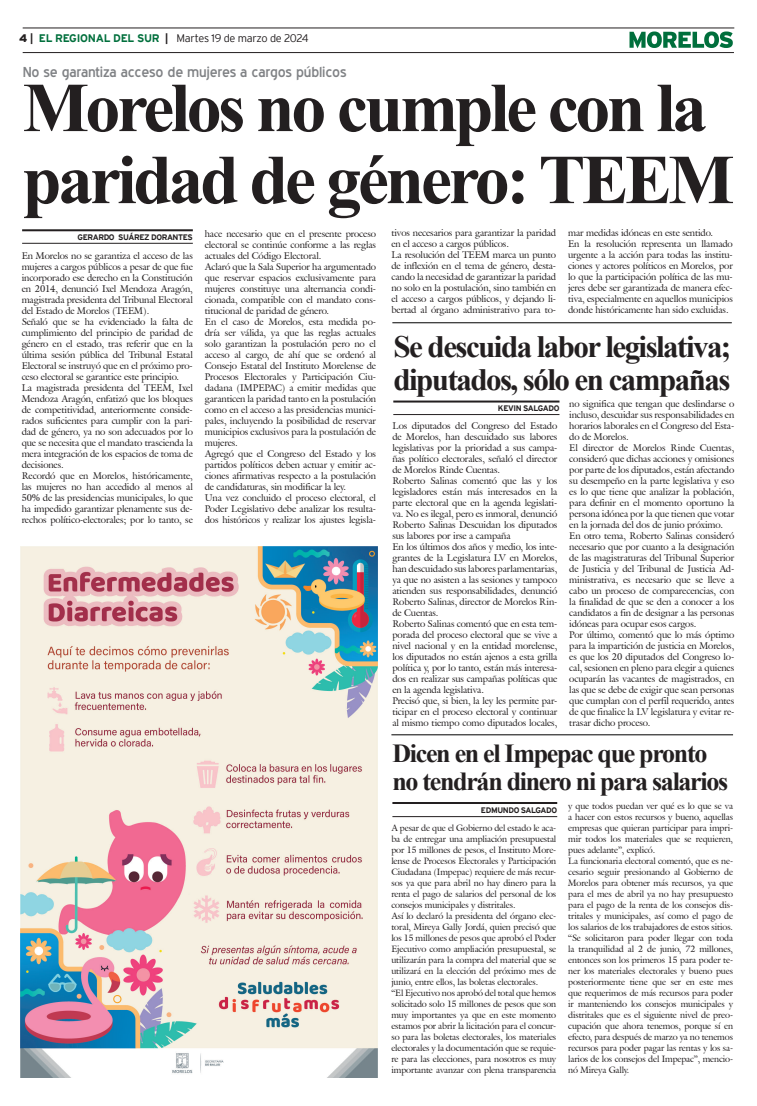
<style>
.page{position:relative;width:757px;height:1106px;background:#fff}
.page>*{position:absolute;margin:0;border:0;box-sizing:border-box;transform-origin:0 0}
.Cabeza_01{font:700 70px "Times New Roman";letter-spacing:-.05em;color:#231f20}
.Cabeza_02{font:700 31px "Times New Roman";letter-spacing:-.05em;color:#231f20}
.Cabeza_03{font:700 26px/28px "Times New Roman";letter-spacing:-.05em;color:#231f20}
.Balazo_01{font:14px "Blue Highway";letter-spacing:-.015em;color:#808285;scale:1.05 1}
.t1{font:300 11px "Interstate";letter-spacing:-.025em;color:#231f20}
.t2{font:9.5px/11px "Galliard IT Cby BT";letter-spacing:-.01em;color:#231f20;text-align:justify}
.t3{font:9px/11px "Galliard IT Cby BT";letter-spacing:-.01em;color:#231f20;text-align:justify}
.t4{font:700 8px "Interstate";letter-spacing:-.05em;color:#231f20}
.s1{font-weight:900}
.s2{font-weight:700}
.s3{font-weight:700;color:#006f3c}
</style>
<div class="page">
<hr style="left:23px;top:28px;width:711px;height:1px;background:#231f20">
<hr style="left:23px;top:52px;width:711px;height:1px;background:#231f20">
<svg style="left:629px;top:31px;width:104px;height:17px"></svg>
<img style="left:20px;top:547px;width:357px;height:530px">
<hr style="left:392px;top:802px;width:165px;height:2px;background:#231f20">
<hr style="left:392px;top:816px;width:165px;height:1px;background:#231f20">
<hr style="left:391px;top:734px;width:342px;height:1px;background:#000">
<hr style="left:393px;top:400px;width:166px;height:2px;background:#231f20">
<hr style="left:393px;top:414px;width:166px;height:1px;background:#231f20">
<hr style="left:392px;top:322px;width:340px;height:1px;background:#000">
<hr style="left:22px;top:229px;width:171px;height:2px;background:#231f20">
<hr style="left:22px;top:243px;width:171px;height:1px;background:#231f20">
<p class="t1" style="left:19px;top:32px;width:291px"><span class="s1">4</span> <span class="s2">|</span> <span class="s3">EL REGIONAL DEL SUR</span> <span class="s2">|</span> Martes 19 de marzo de 2024</p>
<p class="Balazo_01" style="left:23px;top:63px;width:310px">No se garantiza acceso de mujeres a cargos públicos</p>
<p class="Cabeza_01" style="left:23px;top:57px;width:686px">Morelos no cumple con la</p>
<p class="Cabeza_01" style="left:23px;top:129px;width:713px">paridad de género: TEEM</p>
<p class="t4" style="left:78px;top:233px;width:117px">GERARDO SUÁREZ DORANTES</p>
<p class="t2" style="left:391px;top:227px;width:166px">tivos necesarios para garantizar la paridad en el acceso a cargos públicos.</p>
<p class="t2" style="left:391px;top:249px;width:166px">La resolución del TEEM marca un punto de inflexión en el tema de género, desta&shy;cando la necesidad de garantizar la paridad no solo en la postulación, sino también en el acceso a cargos públicos, y dejando li&shy;bertad al órgano administrativo para to-</p>
<p class="t2" style="left:568px;top:227px;width:147px">mar medidas idóneas en este sentido.</p>
<p class="t2" style="left:568px;top:238px;width:166px">En la resolución representa un llamado urgente a la acción para todas las institu&shy;ciones y actores políticos en Morelos, por lo que la participación política de las mu&shy;jeres debe ser garantizada de manera efec&shy;tiva, especialmente en aquellos municipios donde históricamente han sido excluidas.</p>
<p class="t2" style="left:205px;top:228px;width:173px">hace necesario que en el presente proceso electoral se continúe conforme a las reglas actuales del Código Electoral.</p>
<p class="t2" style="left:205px;top:261px;width:173px">Aclaró que la Sala Superior ha argumentado que reservar espacios exclusivamente para mujeres constituye una alternancia condi&shy;cionada, compatible con el mandato cons&shy;titucional de paridad de género.</p>
<p class="t2" style="left:205px;top:316px;width:173px">En el caso de Morelos, esta medida po&shy;dría ser válida, ya que las reglas actuales solo garantizan la postulación pero no el acceso al cargo, de ahí que se ordenó al Consejo Estatal del Instituto Morelense de Procesos Electorales y Participación Ciu&shy;dadana (IMPEPAC) a emitir medidas que garanticen la paridad tanto en la postulación como en el acceso a las presidencias munici&shy;pales, incluyendo la posibilidad de reservar municipios exclusivos para la postulación de mujeres.</p>
<p class="t2" style="left:205px;top:448px;width:173px">Agregó que el Congreso del Estado y los partidos políticos deben actuar y emitir ac&shy;ciones afirmativas respecto a la postulación de candidaturas, sin modificar la ley.</p>
<p class="t2" style="left:205px;top:492px;width:173px">Una vez concluido el proceso electoral, el Poder Legislativo debe analizar los resulta&shy;dos históricos y realizar los ajustes legisla-</p>
<p class="t2" style="left:22px;top:250px;width:173px">En Morelos no se garantiza el acceso de las mujeres a cargos públicos a pesar de que fue incorporado ese derecho en la Constitución en 2014, denunció Ixel Mendoza Aragón, magistrada presidenta del Tribunal Electoral del Estado de Morelos (TEEM).</p>
<p class="t2" style="left:22px;top:316px;width:173px">Señaló que se ha evidenciado la falta de cumplimiento del principio de paridad de género en el estado, tras referir que en la última sesión pública del Tribunal Estatal Electoral se instruyó que en el próximo pro&shy;ceso electoral se garantice este principio.</p>
<p class="t2" style="left:22px;top:382px;width:173px">La magistrada presidenta del TEEM, Ixel Mendoza Aragón, enfatizó que los bloques de competitividad, anteriormente conside&shy;rados suficientes para cumplir con la pari&shy;dad de género, ya no son adecuados por lo que se necesita que el mandato trascienda la mera integración de los espacios de toma de decisiones.</p>
<p class="t2" style="left:22px;top:470px;width:173px">Recordó que en Morelos, históricamente, las mujeres no han accedido al menos al 50% de las presidencias municipales, lo que ha impedido garantizar plenamente sus de&shy;rechos político-electorales; por lo tanto, se</p>
<p class="Cabeza_02" style="left:393px;top:324px;width:339px">Se descuida labor legislativa;</p>
<p class="Cabeza_02" style="left:393px;top:357px;width:338px">diputados, sólo en campañas</p>
<p class="t4" style="left:498px;top:404px;width:63px">KEVIN SALGADO</p>
<p class="t2" style="left:569px;top:398px;width:166px">no significa que tengan que deslindarse o incluso, descuidar sus responsabilidades en horarios laborales en el Congreso del Esta&shy;do de Morelos.</p>
<p class="t2" style="left:569px;top:442px;width:166px">El director de Morelos Rinde Cuentas, consideró que dichas acciones y omisiones por parte de los diputados, están afectando su desempeño en la parte legislativa y eso es lo que tiene que analizar la población, para definir en el momento oportuno la persona idónea por la que tienen que votar en la jornada del dos de junio próximo.</p>
<p class="t2" style="left:569px;top:530px;width:166px">En otro tema, Roberto Salinas consideró necesario que por cuanto a la designación de las magistraturas del Tribunal Superior de Justicia y del Tribunal de Justicia Ad&shy;ministrativa, es necesario que se lleve a cabo un proceso de comparecencias, con la finalidad de que se den a conocer a los candidatos a fin de designar a las personas idóneas para ocupar esos cargos.</p>
<p class="t2" style="left:569px;top:629px;width:166px">Por último, comentó que lo más óptimo para la impartición de justicia en Morelos, es que los 20 diputados del Congreso lo&shy;cal, sesionen en pleno para elegir a quienes ocuparán las vacantes de magistrados, en las que se debe de exigir que sean personas que cumplan con el perfil requerido, antes de que finalice la LV legislatura y evitar re&shy;trasar dicho proceso.</p>
<p class="t2" style="left:392px;top:420px;width:166px">Los diputados del Congreso del Estado de Morelos, han descuidado sus labores legislativas por la prioridad a sus campa&shy;ñas político electorales, señaló el director de Morelos Rinde Cuentas.</p>
<p class="t2" style="left:392px;top:475px;width:166px">Roberto Salinas comentó que las y los legisladores están más interesados en la parte electoral que en la agenda legislati&shy;va. No es ilegal, pero es inmoral, denunció Roberto Salinas Descuidan los diputados sus labores por irse a campaña</p>
<p class="t2" style="left:392px;top:541px;width:166px">En los últimos dos años y medio, los inte&shy;grantes de la Legislatura LV en Morelos, han descuidado sus labores parlamentarias, ya que no asisten a las sesiones y tampoco atienden sus responsabilidades, denunció Roberto Salinas, director de Morelos Rin&shy;de Cuentas.</p>
<p class="t2" style="left:392px;top:618px;width:166px">Roberto Salinas comentó que en esta tem&shy;porada del proceso electoral que se vive a nivel nacional y en la entidad morelense, los diputados no están ajenos a esta grilla política y, por lo tanto, están más interesa&shy;dos en realizar sus campañas políticas que en la agenda legislativa.</p>
<p class="t2" style="left:392px;top:695px;width:166px">Precisó que, si bien, la ley les permite par&shy;ticipar en el proceso electoral y continuar al mismo tiempo como diputados locales,</p>
<p class="Cabeza_03" style="left:392px;top:739px;width:337px">Dicen en el Impepac que pronto no tendrán dinero ni para salarios</p>
<p class="t4" style="left:481px;top:805px;width:78px">EDMUNDO SALGADO</p>
<p class="t3" style="left:568px;top:800px;width:166px">y que todos puedan ver qué es lo que se va a hacer con estos recursos y bueno, aquellas empresas que quieran participar para impri&shy;mir todos los materiales que se requieren, pues adelante”, explicó.</p>
<p class="t3" style="left:568px;top:855px;width:166px">La funcionaria electoral comentó, que es ne&shy;cesario seguir presionando al Gobierno de Morelos para obtener más recursos, ya que para el mes de abril ya no hay presupuesto para el pago de la renta de los consejos dis&shy;tritales y municipales, así como el pago de los salarios de los trabajadores de estos sitios.</p>
<p class="t3" style="left:568px;top:932px;width:166px">“Se solicitaron para poder llegar con toda la tranquilidad al 2 de junio, 72 millones, entonces son los primeros 15 para poder te&shy;ner los materiales electorales y bueno pues posteriormente tiene que ser en este mes que requerimos de más recursos para poder ir manteniendo los consejos municipales y distritales que es el siguiente nivel de preo&shy;cupación que ahora tenemos, porque sí en efecto, para después de marzo ya no tenemos recursos para poder pagar las rentas y los sa&shy;larios de los consejos del Impepac”, mencio&shy;nó Mireya Gally.</p>
<p class="t3" style="left:391px;top:822px;width:166px">A pesar de que el Gobierno del estado le aca&shy;ba de entregar una ampliación presupuestal por 15 millones de pesos, el Instituto More&shy;lense de Procesos Electorales y Participación Ciudadana (Impepac) requiere de más recur&shy;sos ya que para abril no hay dinero para la renta el pago de salarios del personal de los consejos municipales y distritales.</p>
<p class="t3" style="left:391px;top:910px;width:166px">Así lo declaró la presidenta del órgano elec&shy;toral, Mireya Gally Jordá, quien precisó que los 15 millones de pesos que aprobó el Poder Ejecutivo como ampliación presupuestal, se utilizarán para la compra del material que se utilizará en la elección del próximo mes de junio, entre ellos, las boletas electorales.</p>
<p class="t3" style="left:391px;top:987px;width:166px">“El Ejecutivo nos aprobó del total que hemos solicitado solo 15 millones de pesos que son muy importantes ya que en este momento estamos por abrir la licitación para el concur&shy;so para las boletas electorales, los materiales electorales y la documentación que se requie&shy;re para las elecciones, para nosotros es muy importante avanzar con plena transparencia</p>
</div>
